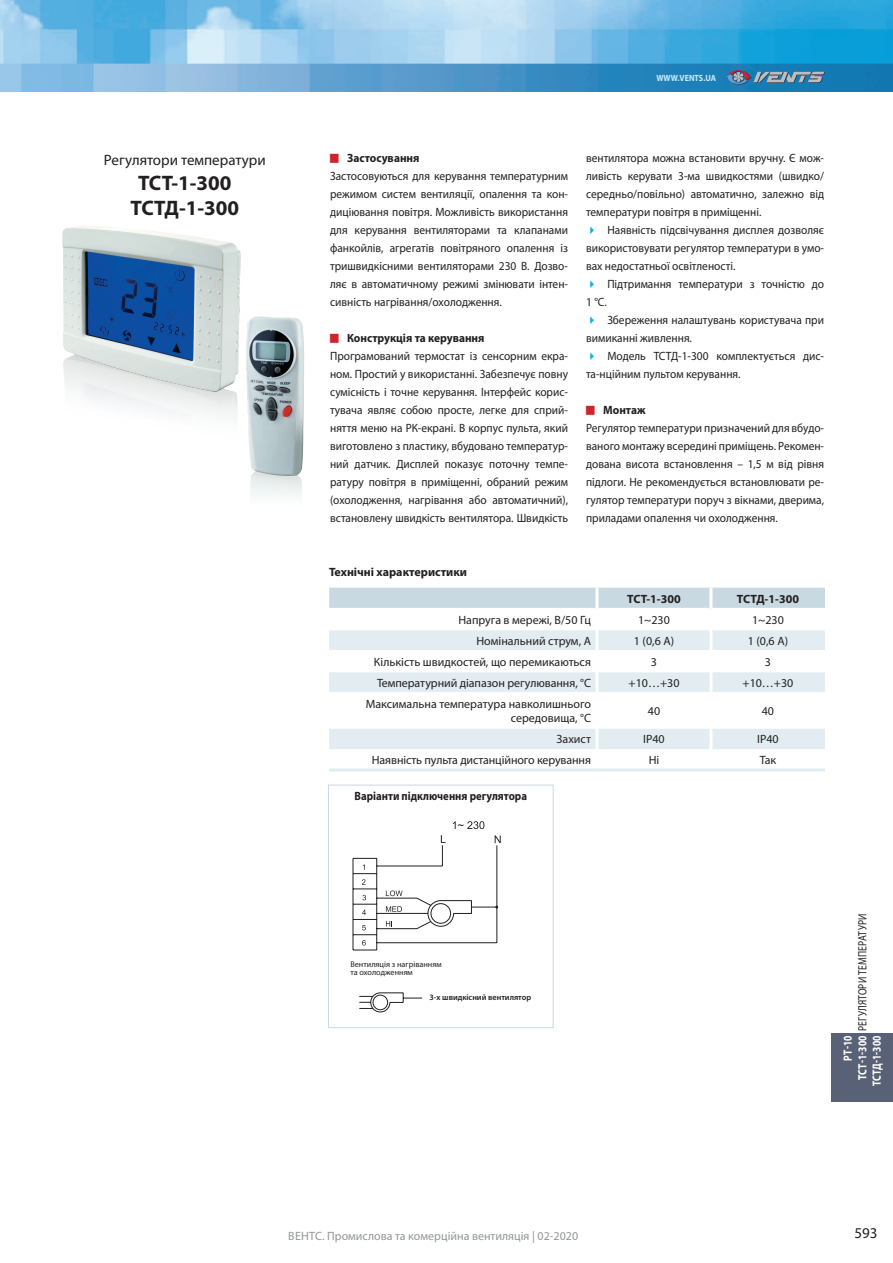
<style>
.page{position:relative;width:893px;height:1263px;background:#fff}
.page>*{position:absolute;margin:0;border:0;box-sizing:border-box;transform-origin:0 0}
.t1{font:700 21px/25.2px "Myriad Pro";color:#231f20;text-align:center}
.t2{font:15px "Myriad Pro";color:#231f20}
.t3{font:12px/18px "Myriad Pro";color:#231f20;text-align:justify;scale:.95 1}
.t4{font:12px/14.4px "Myriad Pro";color:#231f20;text-align:right}
.t5{font:12px "Myriad Pro";color:#939598}
.t6{font:700 12px "Myriad Pro";color:#231f20}
.t7{font:700 12px "Myriad Pro";color:#231f20;scale:.95 1}
.t8{font:12px "Myriad Pro";letter-spacing:.02em;color:#231f20;scale:.8 1}
.t9{font:700 12px "Myriad Pro";color:#231f20;scale:.9 1}
.t10{font:700 12px "Myriad Pro";color:#fff;scale:.8 1}
.t11{font:700 9px "Myriad Pro";color:#c6eafa;scale:.9 1}
.t12{font:8.25px/7.8px "Myriad Pro";color:#231f20}
.t13{font:600 8.25px "Myriad Pro";color:#231f20}
.s1{font-weight:700;color:#fff}
</style>
<div class="page">
<img style="left:0;top:0;width:893px;height:91px">
<svg style="left:726px;top:70px;width:99px;height:14px"></svg>
<div style="left:831px;top:1033px;width:62px;height:68px;background:#596176"></div>
<div style="left:329px;top:588px;width:496px;height:20px;background:#c9d9e2"></div>
<svg style="left:329px;top:630px;width:496px;height:119px;fill:#e5eef2"></svg>
<hr style="left:329px;top:650px;width:266px;height:1px;background:#fff">
<hr style="left:598px;top:650px;width:111px;height:1px;background:#fff">
<hr style="left:712px;top:650px;width:113px;height:1px;background:#fff">
<hr style="left:329px;top:671px;width:266px;height:1px;background:#fff">
<hr style="left:598px;top:671px;width:111px;height:1px;background:#fff">
<hr style="left:712px;top:671px;width:113px;height:1px;background:#fff">
<hr style="left:329px;top:692px;width:266px;height:1px;background:#fff">
<hr style="left:598px;top:692px;width:111px;height:1px;background:#fff">
<hr style="left:712px;top:692px;width:113px;height:1px;background:#fff">
<hr style="left:329px;top:727px;width:266px;height:2px;background:#fff">
<hr style="left:598px;top:727px;width:111px;height:2px;background:#fff">
<hr style="left:712px;top:727px;width:113px;height:2px;background:#fff">
<hr style="left:595px;top:588px;width:3px;height:21px;background:#fff">
<hr style="left:709px;top:588px;width:3px;height:21px;background:#fff">
<hr style="left:595px;top:630px;width:3px;height:21px;background:#fff">
<hr style="left:709px;top:630px;width:3px;height:21px;background:#fff">
<hr style="left:595px;top:651px;width:3px;height:21px;background:#fff">
<hr style="left:709px;top:651px;width:3px;height:21px;background:#fff">
<hr style="left:595px;top:672px;width:3px;height:21px;background:#fff">
<hr style="left:709px;top:672px;width:3px;height:21px;background:#fff">
<hr style="left:595px;top:693px;width:3px;height:35px;background:#fff">
<hr style="left:709px;top:693px;width:3px;height:35px;background:#fff">
<hr style="left:595px;top:728px;width:3px;height:21px;background:#fff">
<hr style="left:709px;top:728px;width:3px;height:21px;background:#fff">
<hr style="left:329px;top:768px;width:268px;height:3px;background:#e2ecf1">
<hr style="left:597px;top:768px;width:114px;height:3px;background:#e2ecf1">
<hr style="left:711px;top:768px;width:114px;height:3px;background:#e2ecf1">
<img style="left:62px;top:226px;width:179px;height:191px">
<img style="left:240px;top:312px;width:65px;height:182px">
<svg style="left:359px;top:992px;width:64px;height:20px"></svg>
<svg style="left:353px;top:835px;width:148px;height:115px"></svg>
<svg style="left:453px;top:821px;width:31px;height:8px"></svg>
<div style="left:328px;top:785px;width:225px;height:243px;border:1px solid #c9d9e2"></div>
<p class="t2" style="left:104px;top:151px;width:163px">Регулятори температури</p>
<h1 class="t1" style="left:131px;top:170px;width:110px">ТСТ-1-300<br>ТСТД-1-300</h1>
<p class="t11" style="left:656px;top:72px;width:68px">WWW.VENTS.UA</p>
<p class="t7" style="left:347px;top:150px;width:78px">Застосування</p>
<p class="t3" style="left:330px;top:167px;width:252px">Застосовуються для керування температурним режимом систем вентиляції, опалення та кон&shy;диціювання повітря. Можливість використання для керування вентиляторами та клапанами фанкойлів, агрегатів повітряного опалення із тришвидкісними вентиляторами 230 В. Дозво&shy;ляє в автоматичному режимі змінювати інтен&shy;сивність нагрівання/охолодження.</p>
<p class="t7" style="left:347px;top:330px;width:146px">Конструкція та керування</p>
<p class="t3" style="left:330px;top:347px;width:252px">Програмований термостат із сенсорним екра&shy;ном. Простий у використанні. Забезпечує повну сумісність і точне керування. Інтерфейс корис&shy;тувача являє собою просте, легке для сприй&shy;няття меню на РК-екрані. В корпус пульта, який виготовлено з пластику, вбудовано температур&shy;ний датчик. Дисплей показує поточну темпе&shy;ратуру повітря в приміщенні, обраний режим (охолодження, нагрівання або автоматичний), встановлену швидкість вентилятора. Швидкість</p>
<p class="t6" style="left:329px;top:564px;width:139px">Технічні характеристики</p>
<p class="t3" style="left:586px;top:149px;width:252px">вентилятора можна встановити вручну. Є мож&shy;ливість керувати 3-ма швидкостями (швидко/ середньо/повільно) автоматично, залежно від температури повітря в приміщенні.</p>
<p class="t3" style="left:586px;top:221px;width:252px;text-indent:21px">Наявність підсвічування дисплея дозволяє використовувати регулятор температури в умо&shy;вах недостатньої освітленості.</p>
<p class="t3" style="left:607px;top:275px;width:230px">Підтримання температури з точністю до</p>
<p class="t3" style="left:586px;top:293px;width:23px">1 °С.</p>
<p class="t3" style="left:586px;top:311px;width:252px;text-indent:21px">Збереження налаштувань користувача при вимиканні живлення.</p>
<p class="t3" style="left:586px;top:347px;width:252px;text-indent:21px">Модель ТСТД-1-300 комплектується дис&shy;та-нційним пультом керування.</p>
<p class="t7" style="left:603px;top:402px;width:46px">Монтаж</p>
<p class="t3" style="left:586px;top:419px;width:252px">Регулятор температури призначений для вбудо&shy;ваного монтажу всередині приміщень. Рекомен&shy;дована висота встановлення – 1,5 м від рівня підлоги. Не рекомендується встановлювати ре&shy;гулятор температури поруч з вікнами, дверима, приладами опалення чи охолодження.</p>
<p class="t6" style="left:627px;top:591px;width:55px">ТСТ-1-300</p>
<p class="t6" style="left:737px;top:591px;width:64px">ТСТД-1-300</p>
<p class="t4" style="left:458px;top:612px;width:134px">Напруга в мережі, В/50 Гц</p>
<p class="t4" style="left:638px;top:612px;width:33px">1~230</p>
<p class="t4" style="left:752px;top:612px;width:33px">1~230</p>
<p class="t4" style="left:476px;top:633px;width:116px">Номінальний струм, А</p>
<p class="t4" style="left:634px;top:633px;width:42px">1 (0,6 А)</p>
<p class="t4" style="left:748px;top:633px;width:42px">1 (0,6 А)</p>
<p class="t4" style="left:374px;top:654px;width:219px">Кількість швидкостей, що перемикаються</p>
<p class="t4" style="left:651px;top:654px;width:8px">3</p>
<p class="t4" style="left:765px;top:654px;width:8px">3</p>
<p class="t4" style="left:377px;top:675px;width:215px">Температурний діапазон регулювання, °С</p>
<p class="t4" style="left:628px;top:675px;width:52px">+10…+30</p>
<p class="t4" style="left:742px;top:675px;width:52px">+10…+30</p>
<p class="t4" style="left:366px;top:696px;width:227px">Максимальна температура навколишнього середовища, °С</p>
<p class="t4" style="left:648px;top:703px;width:14px">40</p>
<p class="t4" style="left:762px;top:703px;width:14px">40</p>
<p class="t4" style="left:557px;top:732px;width:36px">Захист</p>
<p class="t4" style="left:643px;top:732px;width:23px">IP40</p>
<p class="t4" style="left:757px;top:732px;width:23px">IP40</p>
<p class="t4" style="left:372px;top:753px;width:221px">Наявність пульта дистанційного керування</p>
<p class="t4" style="left:649px;top:753px;width:12px">Ні</p>
<p class="t4" style="left:760px;top:753px;width:18px">Так</p>
<p class="t9" style="left:354px;top:788px;width:193px">Варіанти підключення регулятора</p>
<p class="t12" style="left:350px;top:960px;width:93px">Вентиляція з нагріванням та охолодженням</p>
<p class="t13" style="left:430px;top:991px;width:103px">3-х швидкісний вентилятор</p>
<p class="t8" style="left:855px;top:1080px;width:210px;rotate:-90deg"><span class="s1">ТСТ-1-300</span> РЕГУЛЯТОРИ ТЕМПЕРАТУРИ</p>
<p class="t10" style="left:840px;top:1061px;width:33px;rotate:-90deg">РТ-10</p>
<p class="t10" style="left:869px;top:1086px;width:65px;rotate:-90deg">ТСТД-1-300</p>
<p class="t5" style="left:288px;top:1229px;width:291px">ВЕНТС. Промислова та комерційна вентиляція | 02-2020</p>
<p class="t2" style="left:854px;top:1224px;width:25px">593</p>
</div>
